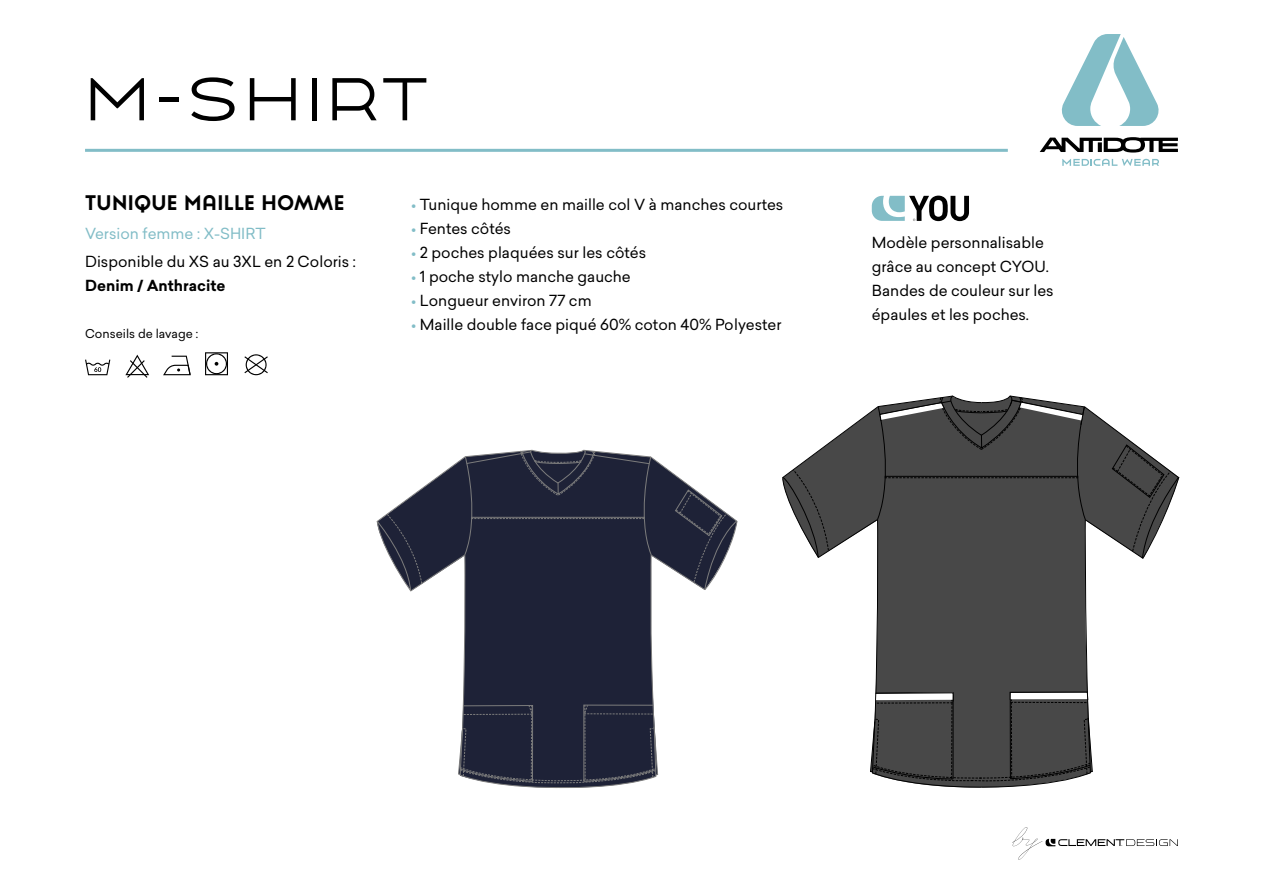
<style>
.page{position:relative;width:1263px;height:893px;background:#fff}
.page>*{position:absolute;margin:0;border:0;box-sizing:border-box;transform-origin:0 0}
.t1{font:expanded 60px "Uomo";letter-spacing:.08em;color:#000}
.t2{font:700 21px "Uomo";letter-spacing:.02em;color:#000}
.t3{font:15px/24px "Sailec";color:#000}
.t4{font:15px "Sailec";color:#82bdc7}
.t5{font:700 15px "Sailec";color:#000}
.t6{font:12px "Sailec";color:#000}
.s1{color:#82bdc7}
</style>
<div class="page">
<svg style="left:376px;top:449px;width:350px;height:339px"></svg>
<svg style="left:1040px;top:137px;width:138px;height:16px"></svg>
<svg style="left:1061px;top:34px;width:98px;height:92px"></svg>
<svg style="left:1062px;top:159px;width:97px;height:7px"></svg>
<hr style="left:85px;top:149px;width:923px;height:3px;background:#82bdc7">
<svg style="left:872px;top:196px;width:97px;height:25px"></svg>
<svg style="left:125px;top:355px;width:24px;height:23px"></svg>
<svg style="left:205px;top:352px;width:23px;height:23px"></svg>
<svg style="left:244px;top:354px;width:24px;height:21px"></svg>
<svg style="left:163px;top:356px;width:28px;height:19px"></svg>
<svg style="left:85px;top:360px;width:25px;height:15px"></svg>
<svg style="left:782px;top:395px;width:398px;height:393px"></svg>
<svg style="left:1012px;top:827px;width:166px;height:33px"></svg>
<h1 class="t1" style="left:85px;top:68px;width:344px">m-SHIRT</h1>
<h2 class="t2" style="left:85px;top:192px;width:261px">TUNIQUE MAILLE HOMME</h2>
<p class="t4" style="left:85px;top:223px;width:182px">Version femme : X-SHIRT</p>
<p class="t3" style="left:85px;top:249px;width:272px">Disponible du XS au 3XL en 2 Coloris :</p>
<p class="t5" style="left:85px;top:275px;width:142px">Denim / Anthracite</p>
<p class="t6" style="left:85px;top:325px;width:115px">Conseils de lavage :</p>
<p class="t3" style="left:411px;top:192px;width:374px"><span class="s1">•</span> Tunique homme en maille col V à manches courtes</p>
<p class="t3" style="left:411px;top:216px;width:102px"><span class="s1">•</span> Fentes côtés</p>
<p class="t3" style="left:411px;top:240px;width:237px"><span class="s1">•</span> 2 poches plaquées sur les côtés</p>
<p class="t3" style="left:411px;top:264px;width:221px"><span class="s1">•</span> 1 poche stylo manche gauche</p>
<p class="t3" style="left:411px;top:288px;width:182px"><span class="s1">•</span> Longueur environ 77 cm</p>
<p class="t3" style="left:411px;top:312px;width:372px"><span class="s1">•</span> Maille double face piqué 60% coton 40% Polyester</p>
<p class="t3" style="left:872px;top:230px;width:183px">Modèle personnalisable grâce au concept CYOU.<br>Bandes de couleur sur les épaules et les poches.</p>
</div>
